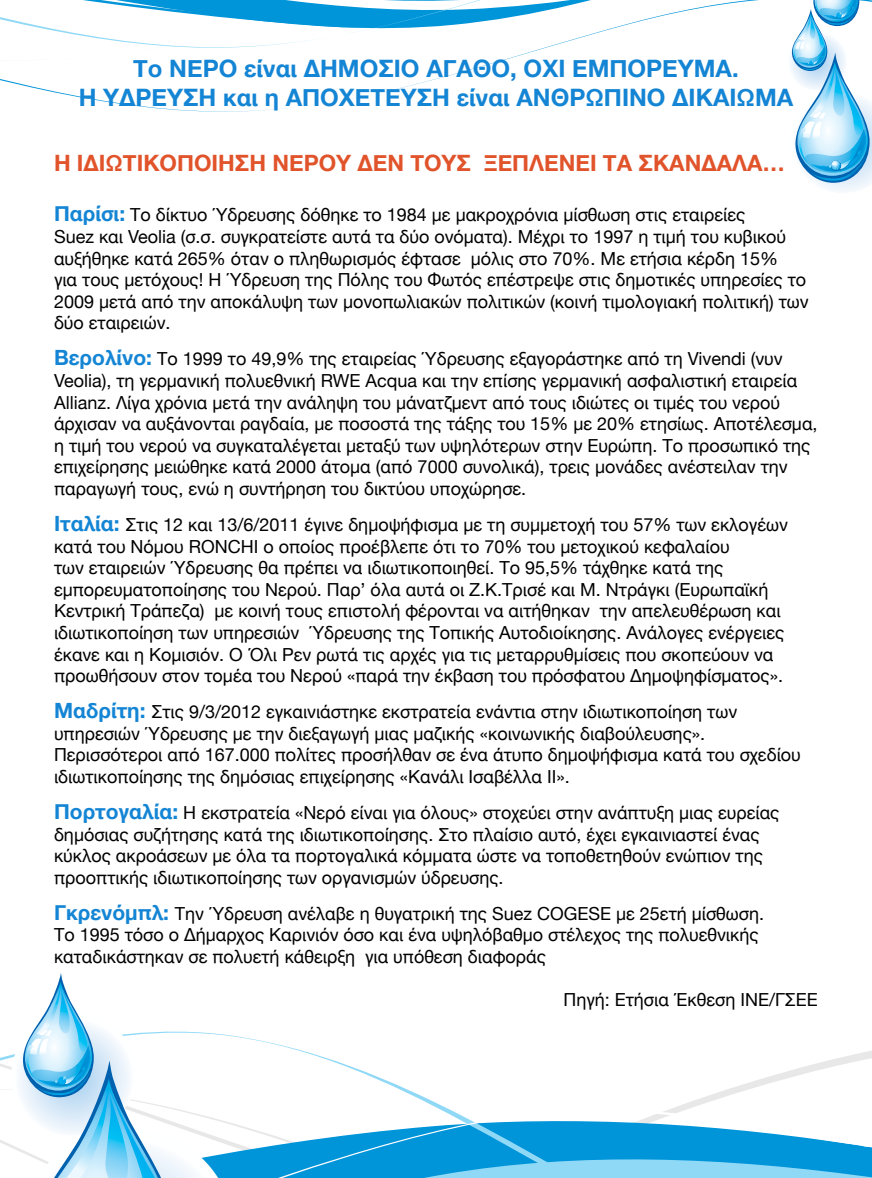
<style>
.page{position:relative;width:872px;height:1178px;background:#fff}
.page>*{position:absolute;margin:0;border:0;box-sizing:border-box;transform-origin:0 0}
.t1{font:700 24px/28.8px "Helvetica Neue";color:#1485d4;text-align:center}
.t2{font:700 22.5px "Helvetica Neue";color:#e1532a}
.t3{font:18px/21.6px "Helvetica Neue";color:#000}
.s1{font-weight:700;font-size:21px;color:#1485d4}
</style>
<div class="page">
<svg style="left:0;top:0;width:872px;height:191px"></svg>
<svg style="left:0;top:973px;width:872px;height:205px"></svg>
<h1 class="t1" style="left:79px;top:55px;width:716px">Το ΝΕΡΟ είναι ΔΗΜΟΣΙΟ ΑΓΑΘΟ, ΟΧΙ ΕΜΠΟΡΕΥΜΑ.<br>Η ΥΔΡΕΥΣΗ και η ΑΠΟΧΕΤΕΥΣΗ είναι ΑΝΘΡΩΠΙΝΟ ΔΙΚΑΙΩΜΑ</h1>
<p class="t2" style="left:54px;top:145px;width:732px">Η ΙΔΙΩΤΙΚΟΠΟΙΗΣΗ ΝΕΡΟΥ ΔΕΝ ΤΟΥΣ ΞΕΠΛΕΝΕΙ ΤΑ ΣΚΑΝΔΑΛΑ…</p>
<p class="t3" style="left:54px;top:205px;width:756px"><span class="s1">Παρίσι:</span> Το δίκτυο Ύδρευσης δόθηκε το 1984 με μακροχρόνια μίσθωση στις εταιρείες<br>Suez και Veolia (σ.σ. συγκρατείστε αυτά τα δύο ονόματα). Μέχρι το 1997 η τιμή του κυβικού αυξήθηκε κατά 265% όταν ο πληθωρισμός έφτασε μόλις στο 70%. Με ετήσια κέρδη 15%<br>για τους μετόχους! Η Ύδρευση της Πόλης του Φωτός επέστρεψε στις δημοτικές υπηρεσίες το 2009 μετά από την αποκάλυψη των μονοπωλιακών πολιτικών (κοινή τιμολογιακή πολιτική) των δύο εταιρειών.</p>
<p class="t3" style="left:54px;top:349px;width:765px"><span class="s1">Βερολίνο:</span> Το 1999 το 49,9% της εταιρείας Ύδρευσης εξαγοράστηκε από τη Vivendi (νυν Veolia), τη γερμανική πολυεθνική RWE Acqua και την επίσης γερμανική ασφαλιστική εταιρεία Allianz. Λίγα χρόνια μετά την ανάληψη του μάνατζμεντ από τους ιδιώτες οι τιμές του νερού άρχισαν να αυξάνονται ραγδαία, με ποσοστά της τάξης του 15% με 20% ετησίως. Αποτέλεσμα, η τιμή του νερού να συγκαταλέγεται μεταξύ των υψηλότερων στην Ευρώπη. Το προσωπικό της επιχείρησης μειώθηκε κατά 2000 άτομα (από 7000 συνολικά), τρεις μονάδες ανέστειλαν την παραγωγή τους, ενώ η συντήρηση του δικτύου υποχώρησε.</p>
<p class="t3" style="left:54px;top:515px;width:735px"><span class="s1">Ιταλία:</span> Στις 12 και 13/6/2011 έγινε δημοψήφισμα με τη συμμετοχή του 57% των εκλογέων κατά του Νόμου RONCHI ο οποίος προέβλεπε ότι το 70% του μετοχικού κεφαλαίου<br>των εταιρειών Ύδρευσης θα πρέπει να ιδιωτικοποιηθεί. Το 95,5% τάχθηκε κατά της εμπορευματοποίησης του Νερού. Παρ’ όλα αυτά οι Ζ.Κ.Τρισέ και Μ. Ντράγκι (Ευρωπαϊκή Κεντρική Τράπεζα) με κοινή τους επιστολή φέρονται να αιτήθηκαν την απελευθέρωση και ιδιωτικοποίηση των υπηρεσιών Ύδρευσης της Τοπικής Αυτοδιοίκησης. Ανάλογες ενέργειες έκανε και η Κομισιόν. Ο Όλι Ρεν ρωτά τις αρχές για τις μεταρρυθμίσεις που σκοπεύουν να προωθήσουν στον τομέα του Νερού «παρά την έκβαση του πρόσφατου Δημοψηφίσματος».</p>
<p class="t3" style="left:54px;top:702px;width:748px"><span class="s1">Μαδρίτη:</span> Στις 9/3/2012 εγκαινιάστηκε εκστρατεία ενάντια στην ιδιωτικοποίηση των υπηρεσιών Ύδρευσης με την διεξαγωγή μιας μαζικής «κοινωνικής διαβούλευσης».<br>Περισσότεροι από 167.000 πολίτες προσήλθαν σε ένα άτυπο δημοψήφισμα κατά του σχεδίου ιδιωτικοποίησης της δημόσιας επιχείρησης «Κανάλι Ισαβέλλα ΙΙ».</p>
<p class="t3" style="left:54px;top:803px;width:727px"><span class="s1">Πορτογαλία:</span> Η εκστρατεία «Νερό είναι για όλους» στοχεύει στην ανάπτυξη μιας ευρείας δημόσιας συζήτησης κατά της ιδιωτικοποίησης. Στο πλαίσιο αυτό, έχει εγκαινιαστεί ένας κύκλος ακροάσεων με όλα τα πορτογαλικά κόμματα ώστε να τοποθετηθούν ενώπιον της προοπτικής ιδιωτικοποίησης των οργανισμών ύδρευσης.</p>
<p class="t3" style="left:54px;top:903px;width:711px"><span class="s1">Γκρενόμπλ:</span> Την Ύδρευση ανέλαβε η θυγατρική της Suez COGESE με 25ετή μίσθωση.<br>Το 1995 τόσο ο Δήμαρχος Καρινιόν όσο και ένα υψηλόβαθμο στέλεχος της πολυεθνικής καταδικάστηκαν σε πολυετή κάθειρξη για υπόθεση διαφοράς</p>
<p class="t3" style="left:563px;top:990px;width:256px">Πηγή: Ετήσια Έκθεση ΙΝΕ/ΓΣΕΕ</p>
</div>
